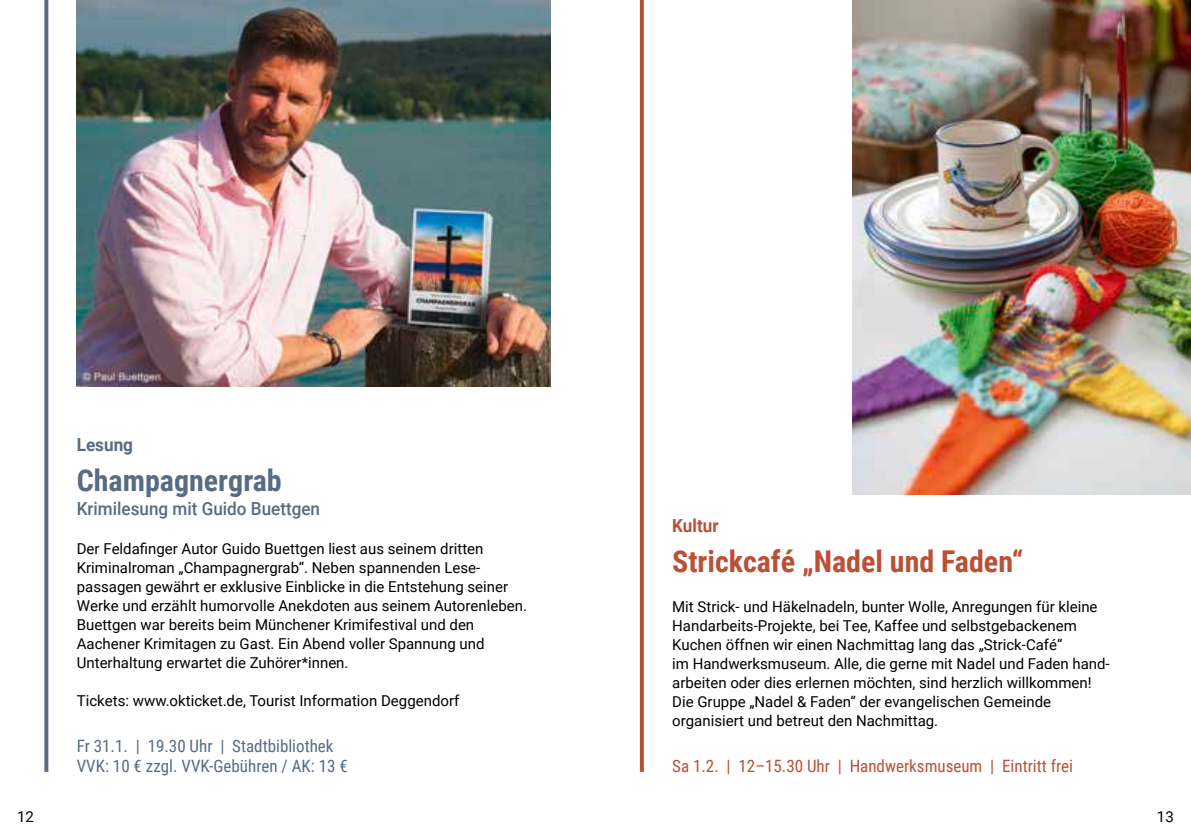
<style>
.page{position:relative;width:1191px;height:840px;background:#fff}
.page>*{position:absolute;margin:0;border:0;box-sizing:border-box;transform-origin:0 0}
.t1{font:700 30px "Roboto Condensed";color:#ba5036}
.t2{font:700 30px "Roboto Condensed";color:#586b85}
.t3{font:500 18px "Roboto";color:#586b85;scale:.95 1}
.t4{font:700 18px "Roboto";color:#586b85;scale:.95 1}
.t5{font:700 18px "Roboto";color:#ba5036;scale:.95 1}
.t6{font:17px/20px "Roboto Condensed";color:#586b85}
.t7{font:17px "Roboto Condensed";color:#ba5036}
.t8{font:15px/19px "Roboto";color:#000}
</style>
<div class="page">
<svg style="left:44px;top:0;width:4px;height:771px;background:#677890"></svg>
<img style="left:77px;top:0;width:473px;height:386px">
<svg style="left:640px;top:0;width:4px;height:771px;background:#bc553c"></svg>
<img style="left:852px;top:0;width:339px;height:494px">
<p class="t8" style="left:17px;top:807px;width:18px">12</p>
<p class="t4" style="left:77px;top:437px;width:61px">Lesung</p>
<h1 class="t2" style="left:77px;top:468px;width:206px">Champagnergrab</h1>
<p class="t3" style="left:77px;top:501px;width:258px">Krimilesung mit Guido Buettgen</p>
<p class="t8" style="left:77px;top:538px;width:452px">Der Feldafinger Autor Guido Buettgen liest aus seinem dritten Kriminalroman „Champagnergrab“. Neben spannenden Lese&shy;passagen gewährt er exklusive Einblicke in die Entstehung seiner Werke und erzählt humorvolle Anekdoten aus seinem Autorenleben.<br>Buettgen war bereits beim Münchener Krimifestival und den Aachener Krimitagen zu Gast. Ein Abend voller Spannung und Unterhaltung erwartet die Zuhörer*innen.</p>
<p class="t8" style="left:77px;top:692px;width:384px">Tickets: www.okticket.de, Tourist Information Deggendorf</p>
<p class="t6" style="left:77px;top:737px;width:272px">Fr 31.1. | 19.30 Uhr | Stadtbibliothek<br>VVK: 10 € zzgl. VVK-Gebühren / AK: 13 €</p>
<p class="t5" style="left:672px;top:518px;width:50px">Kultur</p>
<h1 class="t1" style="left:672px;top:548px;width:353px">Strickcafé „Nadel und Faden“</h1>
<p class="t8" style="left:672px;top:597px;width:439px">Mit Strick- und Häkelnadeln, bunter Wolle, Anregungen für kleine Handarbeits-Projekte, bei Tee, Kaffee und selbstgebackenem Kuchen öffnen wir einen Nachmittag lang das „Strick-Café“<br>im Handwerksmuseum. Alle, die gerne mit Nadel und Faden hand&shy;arbeiten oder dies erlernen möchten, sind herzlich willkommen!<br>Die Gruppe „Nadel &amp; Faden“ der evangelischen Gemeinde organisiert und betreut den Nachmittag.</p>
<p class="t7" style="left:672px;top:758px;width:402px">Sa 1.2. | 12–15.30 Uhr | Handwerksmuseum | Eintritt frei</p>
<p class="t8" style="left:1157px;top:807px;width:18px">13</p>
</div>
